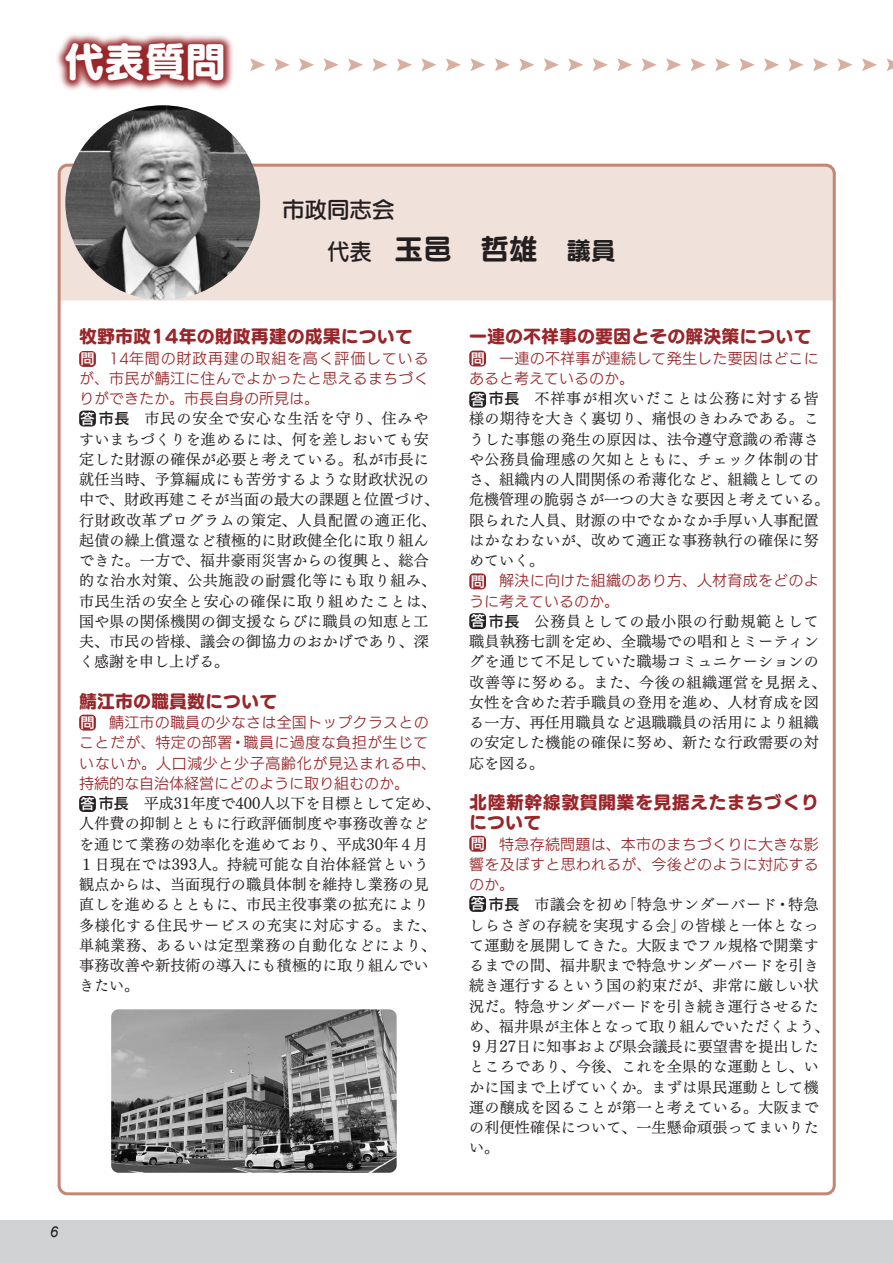
<style>
.page{position:relative;width:893px;height:1263px;background:#fff}
.page>*{position:absolute;margin:0;border:0;box-sizing:border-box;transform-origin:0 0}
.t1{font:40.5px "UD Marugo Small Pr 6 N E";color:#fff}
.t2{font:28.65px "UD Marugo Small Pr 6 N B";color:#231f20}
.t3{font:22.5px "UD Marugo Small Pr 6 N DB";color:#231f20}
.t4{font:18px "UD Marugo Small Pr 6 N E";color:#98262a}
.t5{font:18px/20.2px "UD Marugo Small Pr 6 N E";letter-spacing:.025em;color:#98262a}
.t6{font:15px/20.2px "UD Mincho Pr 6 N M";letter-spacing:.015em;color:#231f20}
.t7{font:15px/20.2px "UD Kakugo Small Pr 6 N R";letter-spacing:.015em;color:#98262a}
.t8{font:italic 15px "Arial";color:#231f20}
.t9{font:14.25px "UD Kakugo Small Pr 6 N DB";color:#fff}
.s1{font-family:"UD Marugo Small Pr 6 N DB";font-size:22.5px}
.s2{font-size:24.6px}
.s3{font-family:"UD Kakugo Small Pr 6 N DB"}
</style>
<div class="page">
<div style="left:59px;top:165px;width:773px;height:135px;background:#f0e1da"></div>
<div style="left:0;top:1220px;width:893px;height:43px;background:#d1d2d4"></div>
<img style="left:111px;top:1009px;width:286px;height:164px">
<div style="left:79px;top:351px;width:17px;height:16px;background:#98262a;border-radius:4px"></div>
<div style="left:79px;top:411px;width:17px;height:15px;background:#231f20;border-radius:4px"></div>
<div style="left:469px;top:351px;width:17px;height:15px;background:#98262a;border-radius:4px"></div>
<div style="left:469px;top:392px;width:17px;height:16px;background:#231f20;border-radius:4px"></div>
<div style="left:469px;top:573px;width:17px;height:16px;background:#98262a;border-radius:4px"></div>
<div style="left:469px;top:613px;width:17px;height:16px;background:#231f20;border-radius:4px"></div>
<div style="left:469px;top:836px;width:17px;height:16px;background:#98262a;border-radius:4px"></div>
<div style="left:469px;top:896px;width:17px;height:16px;background:#231f20;border-radius:4px"></div>
<div style="left:79px;top:715px;width:17px;height:15px;background:#98262a;border-radius:4px"></div>
<div style="left:79px;top:796px;width:17px;height:16px;background:#231f20;border-radius:4px"></div>
<img style="left:65px;top:105px;width:195px;height:195px;border-radius:97px">
<img style="left:56px;top:34px;width:219px;height:120px">
<svg style="left:250px;top:58px;width:15px;height:13px"></svg>
<svg style="left:275px;top:58px;width:15px;height:13px"></svg>
<svg style="left:299px;top:58px;width:15px;height:13px"></svg>
<svg style="left:324px;top:58px;width:15px;height:13px"></svg>
<svg style="left:348px;top:58px;width:15px;height:13px"></svg>
<svg style="left:373px;top:58px;width:15px;height:13px"></svg>
<svg style="left:397px;top:58px;width:15px;height:13px"></svg>
<svg style="left:421px;top:58px;width:16px;height:13px"></svg>
<svg style="left:446px;top:58px;width:15px;height:13px"></svg>
<svg style="left:470px;top:58px;width:15px;height:13px"></svg>
<svg style="left:495px;top:58px;width:15px;height:13px"></svg>
<svg style="left:519px;top:58px;width:15px;height:13px"></svg>
<svg style="left:544px;top:58px;width:15px;height:13px"></svg>
<svg style="left:568px;top:58px;width:15px;height:13px"></svg>
<svg style="left:593px;top:58px;width:15px;height:13px"></svg>
<svg style="left:617px;top:58px;width:15px;height:13px"></svg>
<svg style="left:642px;top:58px;width:15px;height:13px"></svg>
<svg style="left:666px;top:58px;width:15px;height:13px"></svg>
<svg style="left:691px;top:58px;width:15px;height:13px"></svg>
<svg style="left:715px;top:58px;width:15px;height:13px"></svg>
<svg style="left:740px;top:58px;width:15px;height:13px"></svg>
<svg style="left:764px;top:58px;width:15px;height:13px"></svg>
<svg style="left:789px;top:58px;width:15px;height:13px"></svg>
<svg style="left:813px;top:58px;width:15px;height:13px"></svg>
<svg style="left:838px;top:58px;width:15px;height:13px"></svg>
<svg style="left:862px;top:58px;width:15px;height:13px"></svg>
<svg style="left:887px;top:58px;width:6px;height:13px"></svg>
<h1 class="t1" style="left:64px;top:40px;width:163px">代表質問</h1>
<h3 class="t3" style="left:282px;top:197px;width:114px">市政同志会</h3>
<h2 class="t2" style="left:282px;top:233px;width:335px"><span class="s1">　　代表　</span>玉邑　哲雄　<span class="s2">議員</span></h2>
<p class="t4" style="left:79px;top:326px;width:335px">牧野市政14年の財政再建の成果について</p>
<p class="t7" style="left:79px;top:348px;width:351px;text-align:justify">　　14年間の財政再建の取組を高く評価しているが、市民が鯖江に住んでよかったと思えるまちづくりができたか。市長自身の所見は。</p>
<p class="t6" style="left:79px;top:408px;width:361px">　 <span class="s3">市長</span>　市民の安全で安心な生活を守り、住みやすいまちづくりを進めるには、何を差しおいても安定した財源の確保が必要と考えている。私が市長に就任当時、予算編成にも苦労するような財政状況の中で、財政再建こそが当面の最大の課題と位置づけ、行財政改革プログラムの策定、人員配置の適正化、起債の繰上償還など積極的に財政健全化に取り組んできた。一方で、福井豪雨災害からの復興と、総合的な治水対策、公共施設の耐震化等にも取り組み、市民生活の安全と安心の確保に取り組めたことは、国や県の関係機関の御支援ならびに職員の知恵と工夫、市民の皆様、議会の御協力のおかげであり、深く感謝を申し上げる。</p>
<p class="t4" style="left:79px;top:691px;width:199px">鯖江市の職員数について</p>
<p class="t7" style="left:79px;top:713px;width:358px">　　鯖江市の職員の少なさは全国トップクラスとのことだが、特定の部署・職員に過度な負担が生じていないか。人口減少と少子高齢化が見込まれる中、持続的な自治体経営にどのように取り組むのか。</p>
<p class="t6" style="left:79px;top:792px;width:363px">　 <span class="s3">市長</span>　平成31年度で400人以下を目標として定め、人件費の抑制とともに行政評価制度や事務改善などを通じて業務の効率化を進めており、平成30年４月<br>１日現在では393人。持続可能な自治体経営という観点からは、当面現行の職員体制を維持し業務の見直しを進めるとともに、市民主役事業の拡充により多様化する住民サービスの充実に対応する。また、単純業務、あるいは定型業務の自動化などにより、事務改善や新技術の導入にも積極的に取り組んでいきたい。</p>
<p class="t9" style="left:81px;top:351px;width:16px">問</p>
<p class="t9" style="left:81px;top:410px;width:16px">答</p>
<p class="t9" style="left:81px;top:715px;width:16px">問</p>
<p class="t9" style="left:81px;top:796px;width:16px">答</p>
<p class="t8" style="left:50px;top:1222px;width:10px">6</p>
<p class="t4" style="left:469px;top:326px;width:343px">一連の不祥事の要因とその解決策について</p>
<p class="t7" style="left:469px;top:348px;width:351px">　　一連の不祥事が連続して発生した要因はどこにあると考えているのか。</p>
<p class="t6" style="left:469px;top:387px;width:361px">　 <span class="s3">市長</span>　不祥事が相次いだことは公務に対する皆様の期待を大きく裏切り、痛恨のきわみである。こうした事態の発生の原因は、法令遵守意識の希薄さや公務員倫理感の欠如とともに、チェック体制の甘さ、組織内の人間関係の希薄化など、組織としての危機管理の脆弱さが一つの大きな要因と考えている。限られた人員、財源の中でなかなか手厚い人事配置はかなわないが、改めて適正な事務執行の確保に努めていく。</p>
<p class="t7" style="left:469px;top:571px;width:351px">　　解決に向けた組織のあり方、人材育成をどのように考えているのか。</p>
<p class="t6" style="left:469px;top:610px;width:358px">　 <span class="s3">市長</span>　公務員としての最小限の行動規範として職員執務七訓を定め、全職場での唱和とミーティングを通じて不足していた職場コミュニケーションの改善等に努める。また、今後の組織運営を見据え、女性を含めた若手職員の登用を進め、人材育成を図る一方、再任用職員など退職職員の活用により組織の安定した機能の確保に努め、新たな行政需要の対応を図る。</p>
<p class="t5" style="left:469px;top:792px;width:351px">北陸新幹線敦賀開業を見据えたまちづくりについて</p>
<p class="t7" style="left:469px;top:834px;width:351px;text-align:justify">　　特急存続問題は、本市のまちづくりに大きな影響を及ぼすと思われるが、今後どのように対応するのか。</p>
<p class="t6" style="left:469px;top:894px;width:361px">　 <span class="s3">市長</span>　市議会を初め「特急サンダーバード・特急しらさぎの存続を実現する会」の皆様と一体となって運動を展開してきた。大阪までフル規格で開業するまでの間、福井駅まで特急サンダーバードを引き続き運行するという国の約束だが、非常に厳しい状況だ。特急サンダーバードを引き続き運行させるため、福井県が主体となって取り組んでいただくよう、<br>９月27日に知事および県会議長に要望書を提出したところであり、今後、これを全県的な運動とし、いかに国まで上げていくか。まずは県民運動として機運の醸成を図ることが第一と考えている。大阪までの利便性確保について、一生懸命頑張ってまいりたい。</p>
<p class="t9" style="left:471px;top:350px;width:16px">問</p>
<p class="t9" style="left:471px;top:392px;width:16px">答</p>
<p class="t9" style="left:471px;top:573px;width:16px">問</p>
<p class="t9" style="left:471px;top:613px;width:16px">答</p>
<p class="t9" style="left:471px;top:836px;width:16px">問</p>
<p class="t9" style="left:471px;top:896px;width:16px">答</p>
</div>
